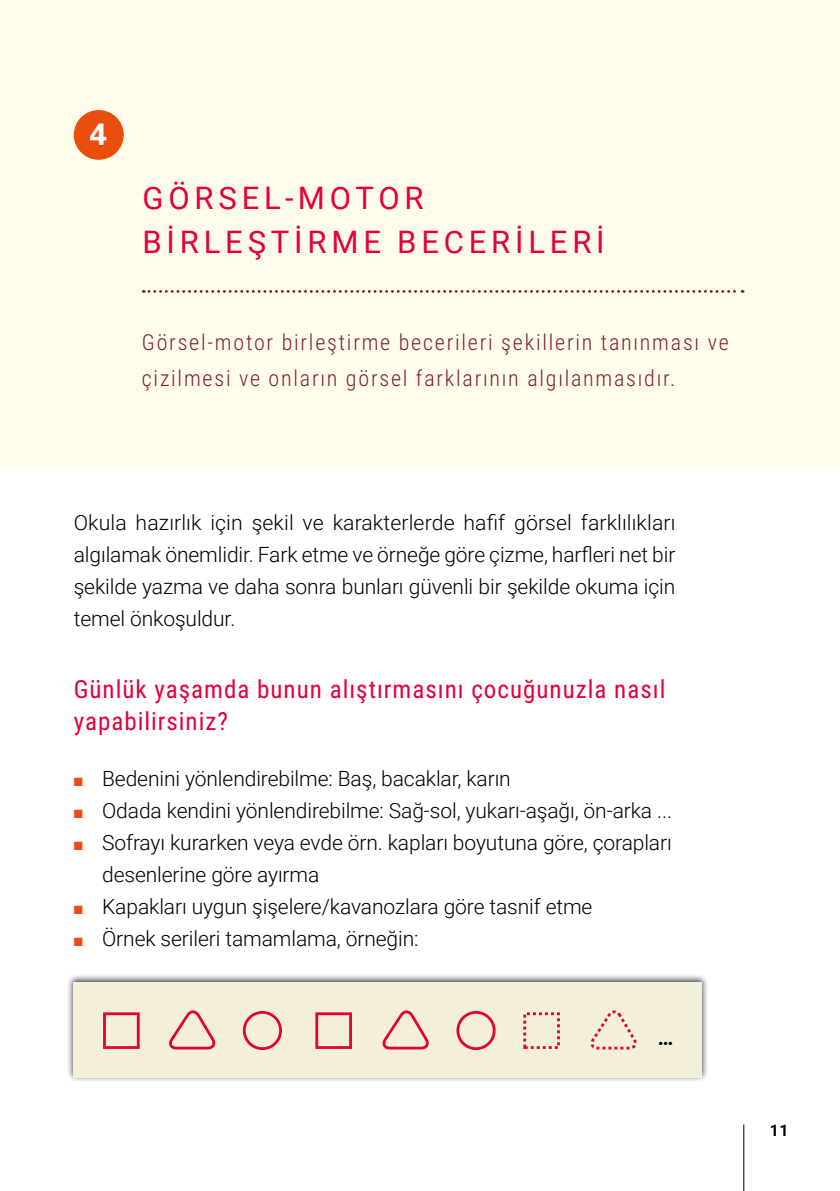
<style>
.page{position:relative;width:840px;height:1191px;background:#fff}
.page>*{position:absolute;margin:0;border:0;box-sizing:border-box;transform-origin:0 0}
.t1{font:31px/44px "Roboto";letter-spacing:.155em;color:#e4003a}
.t2{font:700 31px "Univers";color:#fff}
.t3{font:25px/32px "Roboto Condensed";letter-spacing:.04em;color:#e4003a}
.t4{font:300 22px/36px "Roboto Condensed";letter-spacing:.08em;color:#7a2037}
.t5{font:300 21px/32px "Roboto";letter-spacing:-.005em;color:#000;text-align:justify}
.t6{font:700 21px "Roboto";color:#000}
.t7{font:700 16px "Roboto";color:#000}
.s1{color:#e94e0f}
</style>
<div class="page">
<div style="left:0;top:0;width:839px;height:465px;background:#fffdea"></div>
<hr style="left:743px;top:1124px;width:1px;height:67px;background:#000">
<div style="left:74px;top:110px;width:50px;height:50px;background:#e94e0f;border-radius:25px"></div>
<svg style="left:143px;top:290px;width:599px;height:3px"></svg>
<div style="left:66px;top:972px;width:642px;height:110px;background:#000;opacity:.75"></div>
<div style="left:74px;top:982px;width:627px;height:96px;background:#f4efd8"></div>
<svg style="left:103px;top:1012px;width:37px;height:37px"></svg>
<svg style="left:315px;top:1012px;width:37px;height:37px"></svg>
<svg style="left:169px;top:1010px;width:46px;height:39px"></svg>
<svg style="left:382px;top:1010px;width:47px;height:39px"></svg>
<svg style="left:523px;top:1012px;width:36px;height:37px"></svg>
<svg style="left:590px;top:1010px;width:46px;height:39px"></svg>
<svg style="left:243px;top:1011px;width:39px;height:39px"></svg>
<svg style="left:456px;top:1011px;width:39px;height:39px"></svg>
<h1 class="t2" style="left:90px;top:116px;width:19px">4</h1>
<h1 class="t1" style="left:142px;top:175px;width:463px">GÖRSEL-MOTOR<br>BİRLEŞTİRME BECERİLERİ</h1>
<p class="t4" style="left:142px;top:323px;width:588px">Görsel-motor birleştirme becerileri şekillerin tanınması ve çizilmesi ve onların görsel farklarının algılanmasıdır.</p>
<p class="t5" style="left:74px;top:505px;width:603px">Okula hazırlık için şekil ve karakterlerde hafif görsel farklılıkları algılamak önemlidir. Fark etme ve örneğe göre çizme, harfleri net bir şekilde yazma ve daha sonra bunları güvenli bir şekilde okuma için temel önkoşuldur.</p>
<p class="t3" style="left:74px;top:672px;width:592px">Günlük yaşamda bunun alıştırmasını çocuğunuzla nasıl yapabilirsiniz?</p>
<p class="t5" style="left:74px;top:761px;width:438px"><span class="s1">■</span> Bedenini yönlendirebilme: Baş, bacaklar, karın</p>
<p class="t5" style="left:74px;top:793px;width:599px"><span class="s1">■</span> Odada kendini yönlendirebilme: Sağ-sol, yukarı-aşağı, ön-arka ...</p>
<p class="t5" style="left:102px;top:825px;width:571px;text-indent:-28px"><span class="s1">■</span> Sofrayı kurarken veya evde örn. kapları boyutuna göre, çorapları desenlerine göre ayırma</p>
<p class="t5" style="left:74px;top:889px;width:520px"><span class="s1">■</span> Kapakları uygun şişelere/kavanozlara göre tasnif etme</p>
<p class="t5" style="left:74px;top:921px;width:346px"><span class="s1">■</span> Örnek serileri tamamlama, örneğin:</p>
<p class="t6" style="left:657px;top:1022px;width:17px">…</p>
<p class="t7" style="left:769px;top:1119px;width:21px">11</p>
</div>
